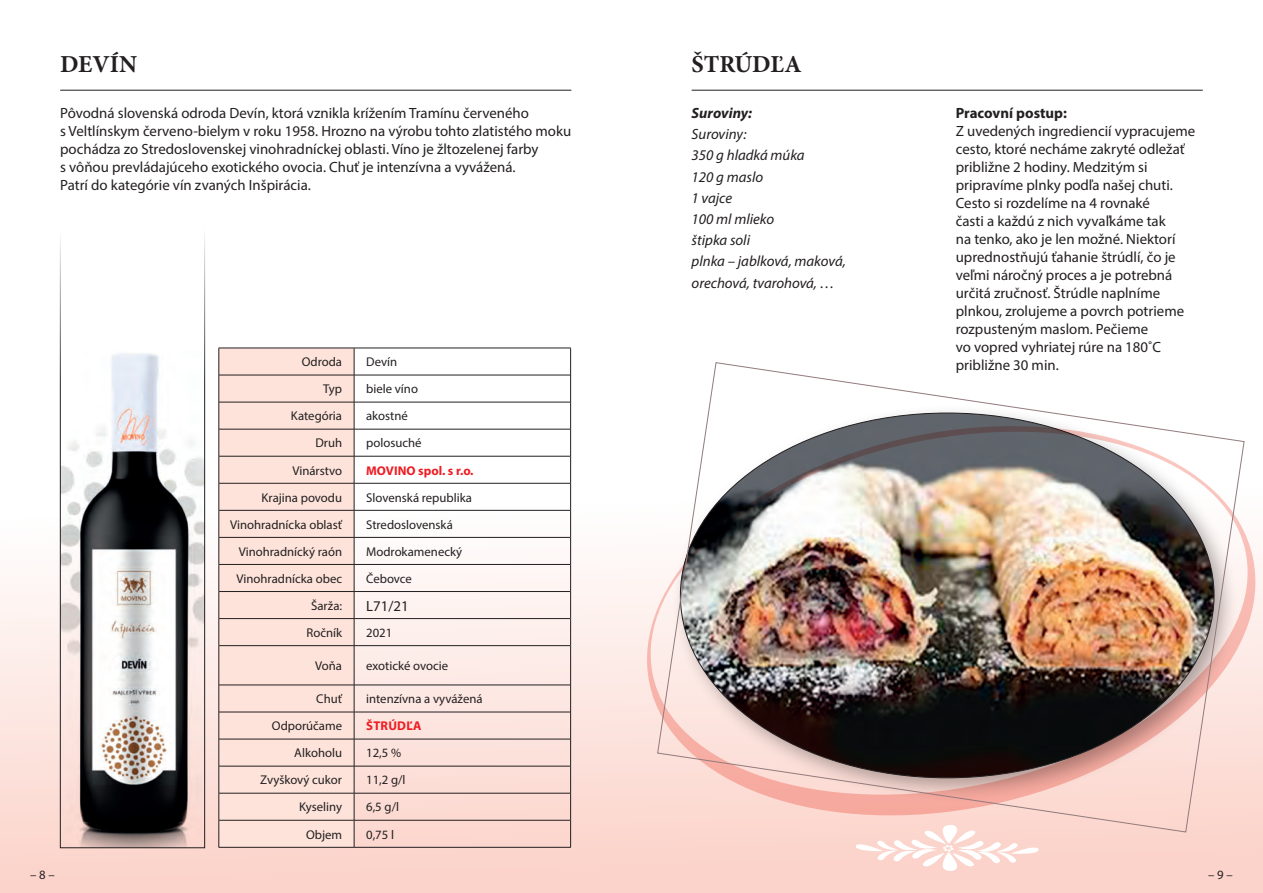
<style>
.page{position:relative;width:1263px;height:893px;background:#fff}
.page>*{position:absolute;margin:0;border:0;box-sizing:border-box;transform-origin:0 0}
.t1{font:700 24.45px "Minion Pro";color:#231f20}
.t2{font:14.85px/18px "Myriad Pro";color:#231f20}
.t3{font:italic 14.85px/21.1px "Myriad Pro";color:#231f20}
.t4{font:700 14.85px "Myriad Pro";color:#231f20}
.t5{font:italic 700 14.85px "Myriad Pro";color:#231f20}
.t6{font:12.75px "Myriad Pro";color:#231f20}
.t7{font:700 12.75px "Myriad Pro";letter-spacing:.005em;color:#ee1d23}
</style>
<div class="page">
<div style="left:0;top:455px;width:1263px;height:438px;background:linear-gradient(to bottom,#feffff,#f9d0c6)"></div>
<svg style="left:855px;top:840px;width:184px;height:31px"></svg>
<hr style="left:692px;top:90px;width:511px;height:1px;background:#231f20">
<hr style="left:60px;top:90px;width:511px;height:1px;background:#231f20">
<img style="left:62px;top:353px;width:141px;height:493px">
<div style="left:60px;top:213px;width:145px;height:635px;border:1px solid #231f20"></div>
<div style="left:220px;top:349px;width:134px;height:498px;background:#fde3da"></div>
<hr style="left:219px;top:375px;width:135px;height:1px;background:#231f20">
<hr style="left:354px;top:375px;width:216px;height:1px;background:#231f20">
<hr style="left:219px;top:402px;width:135px;height:1px;background:#231f20">
<hr style="left:354px;top:402px;width:216px;height:1px;background:#231f20">
<hr style="left:219px;top:429px;width:135px;height:1px;background:#231f20">
<hr style="left:354px;top:429px;width:216px;height:1px;background:#231f20">
<hr style="left:219px;top:456px;width:135px;height:1px;background:#231f20">
<hr style="left:354px;top:456px;width:216px;height:1px;background:#231f20">
<hr style="left:219px;top:483px;width:135px;height:1px;background:#231f20">
<hr style="left:354px;top:483px;width:216px;height:1px;background:#231f20">
<hr style="left:219px;top:510px;width:135px;height:1px;background:#231f20">
<hr style="left:354px;top:510px;width:216px;height:1px;background:#231f20">
<hr style="left:219px;top:537px;width:135px;height:1px;background:#231f20">
<hr style="left:354px;top:537px;width:216px;height:1px;background:#231f20">
<hr style="left:219px;top:564px;width:135px;height:1px;background:#231f20">
<hr style="left:354px;top:564px;width:216px;height:1px;background:#231f20">
<hr style="left:219px;top:591px;width:135px;height:1px;background:#231f20">
<hr style="left:354px;top:591px;width:216px;height:1px;background:#231f20">
<hr style="left:219px;top:618px;width:135px;height:1px;background:#231f20">
<hr style="left:354px;top:618px;width:216px;height:1px;background:#231f20">
<svg style="left:354px;top:349px;width:1px;height:296px"></svg>
<hr style="left:219px;top:645px;width:135px;height:1px;background:#231f20">
<hr style="left:354px;top:645px;width:216px;height:1px;background:#231f20">
<hr style="left:354px;top:646px;width:1px;height:39px;background:#231f20">
<hr style="left:219px;top:685px;width:135px;height:1px;background:#231f20">
<hr style="left:354px;top:685px;width:216px;height:1px;background:#231f20">
<hr style="left:219px;top:712px;width:135px;height:1px;background:#231f20">
<hr style="left:354px;top:712px;width:216px;height:1px;background:#231f20">
<hr style="left:219px;top:739px;width:135px;height:1px;background:#231f20">
<hr style="left:354px;top:739px;width:216px;height:1px;background:#231f20">
<hr style="left:219px;top:766px;width:135px;height:1px;background:#231f20">
<hr style="left:354px;top:766px;width:216px;height:1px;background:#231f20">
<hr style="left:219px;top:793px;width:135px;height:1px;background:#231f20">
<hr style="left:354px;top:793px;width:216px;height:1px;background:#231f20">
<hr style="left:219px;top:820px;width:135px;height:1px;background:#231f20">
<hr style="left:354px;top:820px;width:216px;height:1px;background:#231f20">
<svg style="left:354px;top:685px;width:1px;height:162px"></svg>
<hr style="left:219px;top:348px;width:135px;height:1px;background:#231f20">
<hr style="left:354px;top:348px;width:217px;height:1px;background:#231f20">
<svg style="left:219px;top:348px;width:1px;height:298px"></svg>
<svg style="left:570px;top:348px;width:1px;height:298px"></svg>
<hr style="left:219px;top:646px;width:1px;height:39px;background:#231f20">
<hr style="left:570px;top:646px;width:1px;height:39px;background:#231f20">
<svg style="left:219px;top:685px;width:1px;height:162px"></svg>
<svg style="left:570px;top:685px;width:1px;height:162px"></svg>
<hr style="left:219px;top:847px;width:135px;height:1px;background:#231f20">
<hr style="left:354px;top:847px;width:217px;height:1px;background:#231f20">
<svg style="left:628px;top:441px;width:635px;height:399px"></svg>
<img style="left:657px;top:362px;width:587px;height:470px">
<h1 class="t1" style="left:60px;top:47px;width:17px">DEVÍN</h1>
<p class="t2" style="left:60px;top:104px;width:513px">Pôvodná slovenská odroda Devín, ktorá vznikla krížením Tramínu červeného<br>s Veltlínskym červeno-bielym v roku 1958. Hrozno na výrobu tohto zlatistého moku pochádza zo Stredoslovenskej vinohradníckej oblasti. Víno je žltozelenej farby<br>s vôňou prevládajúceho exotického ovocia. Chuť je intenzívna a vyvážená.<br>Patrí do kategórie vín zvaných Inšpirácia.</p>
<p class="t6" style="left:302px;top:354px;width:42px">Odroda</p>
<p class="t6" style="left:366px;top:354px;width:33px">Devín</p>
<p class="t6" style="left:323px;top:381px;width:21px">Typ</p>
<p class="t6" style="left:366px;top:381px;width:53px">biele víno</p>
<p class="t6" style="left:291px;top:408px;width:53px">Kategória</p>
<p class="t6" style="left:366px;top:408px;width:43px">akostné</p>
<p class="t6" style="left:315px;top:435px;width:28px">Druh</p>
<p class="t6" style="left:366px;top:435px;width:57px">polosuché</p>
<p class="t6" style="left:292px;top:462px;width:51px">Vinárstvo</p>
<p class="t7" style="left:366px;top:462px;width:109px">MOVINO spol. s r.o.</p>
<p class="t6" style="left:262px;top:489px;width:82px">Krajina povodu</p>
<p class="t6" style="left:366px;top:489px;width:107px">Slovenská republika</p>
<p class="t6" style="left:230px;top:516px;width:113px">Vinohradnícka oblasť</p>
<p class="t6" style="left:366px;top:516px;width:88px">Stredoslovenská</p>
<p class="t6" style="left:239px;top:544px;width:105px">Vinohradnícký raón</p>
<p class="t6" style="left:366px;top:544px;width:98px">Modrokamenecký</p>
<p class="t6" style="left:237px;top:571px;width:107px">Vinohradnícka obec</p>
<p class="t6" style="left:366px;top:571px;width:47px">Čebovce</p>
<p class="t6" style="left:311px;top:598px;width:32px">Šarža:</p>
<p class="t2" style="left:366px;top:596px;width:44px">L71/21</p>
<p class="t6" style="left:306px;top:625px;width:37px">Ročník</p>
<p class="t6" style="left:366px;top:625px;width:28px">2021</p>
<p class="t6" style="left:315px;top:658px;width:28px">Voňa</p>
<p class="t6" style="left:366px;top:658px;width:83px">exotické ovocie</p>
<p class="t6" style="left:316px;top:691px;width:27px">Chuť</p>
<p class="t6" style="left:366px;top:691px;width:118px">intenzívna a vyvážená</p>
<p class="t6" style="left:272px;top:718px;width:72px">Odporúčame</p>
<p class="t7" style="left:366px;top:718px;width:55px">štrúdľa</p>
<p class="t6" style="left:294px;top:745px;width:49px">Alkoholu</p>
<p class="t6" style="left:366px;top:745px;width:37px">12,5 %</p>
<p class="t6" style="left:260px;top:772px;width:83px">Zvyškový cukor</p>
<p class="t6" style="left:366px;top:772px;width:41px">11,2 g/l</p>
<p class="t6" style="left:299px;top:799px;width:44px">Kyseliny</p>
<p class="t6" style="left:366px;top:799px;width:34px">6,5 g/l</p>
<p class="t6" style="left:306px;top:826px;width:38px">Objem</p>
<p class="t6" style="left:366px;top:826px;width:29px">0,75 l</p>
<h1 class="t1" style="left:692px;top:47px;width:111px">ŠTRÚDĽA</h1>
<p class="t5" style="left:692px;top:103px;width:62px">Suroviny:</p>
<p class="t3" style="left:692px;top:123px;width:156px">Suroviny:<br>350 g hladká múka<br>120 g maslo<br>1 vajce<br>100 ml mlieko<br>štipka soli<br>plnka – jablková, maková, orechová, tvarohová, …</p>
<p class="t4" style="left:956px;top:103px;width:113px">Pracovní postup:</p>
<p class="t2" style="left:956px;top:122px;width:241px">Z uvedených ingrediencií vypracujeme cesto, ktoré necháme zakryté odležať približne 2 hodiny. Medzitým si pripravíme plnky podľa našej chuti.<br>Cesto si rozdelíme na 4 rovnaké<br>časti a každú z nich vyvaľkáme tak<br>na tenko, ako je len možné. Niektorí uprednostňujú ťahanie štrúdlí, čo je veľmi náročný proces a je potrebná určitá zručnosť. Štrúdle naplníme plnkou, zrolujeme a povrch potrieme rozpusteným maslom. Pečieme<br>vo vopred vyhriatej rúre na 180˚C približne 30 min.</p>
<p class="t6" style="left:30px;top:867px;width:26px">– 8 –</p>
<p class="t6" style="left:1208px;top:867px;width:26px">– 9 –</p>
</div>
